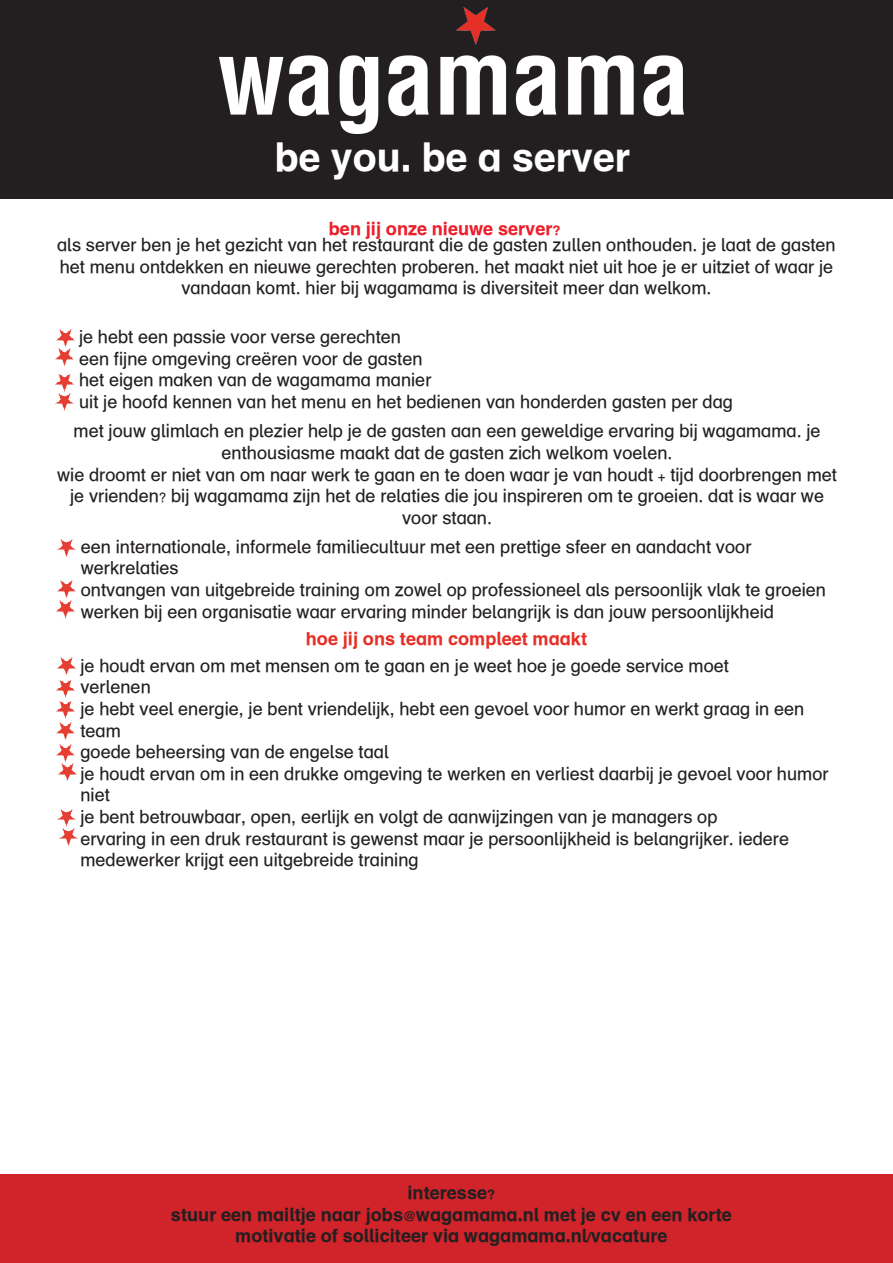
<style>
.page{position:relative;width:893px;height:1263px;background:#fff}
.page>*{position:absolute;margin:0;border:0;box-sizing:border-box;transform-origin:0 0}
.t1{font:700 39px "Wagamama";color:#fff}
.t2{font:18px/21.6px "Wagamama Normal";color:#231f20;text-align:center}
.t3{font:700 18px "Wagamama";color:#231f20}
.t4{font:700 18px "Wagamama";color:#e63027}
.t5{font:700 18px "Wagamama";color:#ec1e29}
</style>
<div class="page">
<div style="left:0;top:0;width:893px;height:198px;background:#231f20"></div>
<img style="left:220px;top:8px;width:463px;height:126px">
<div style="left:1px;top:1174px;width:892px;height:89px;background:#d1232a"></div>
<svg style="left:56px;top:330px;width:18px;height:36px"></svg>
<svg style="left:58px;top:539px;width:18px;height:17px"></svg>
<svg style="left:57px;top:658px;width:19px;height:123px"></svg>
<svg style="left:56px;top:374px;width:18px;height:36px"></svg>
<svg style="left:57px;top:581px;width:19px;height:37px"></svg>
<svg style="left:58px;top:809px;width:19px;height:36px"></svg>
<p class="t1" style="left:275px;top:134px;width:357px">be you. be a server</p>
<p class="t5" style="left:329px;top:217px;width:233px">ben jij onze nieuwe server?</p>
<p class="t2" style="left:57px;top:235px;width:780px">als server ben je het gezicht van het restaurant die de gasten zullen onthouden. je laat de gasten het menu ontdekken en nieuwe gerechten proberen. het maakt niet uit hoe je er uitziet of waar je vandaan komt. hier bij wagamama is diversiteit meer dan welkom.</p>
<p class="t2" style="left:79px;top:327px;width:323px">je hebt een passie voor verse gerechten</p>
<p class="t2" style="left:79px;top:349px;width:345px">een fijne omgeving creëren voor de gasten</p>
<p class="t2" style="left:79px;top:370px;width:354px">het eigen maken van de wagamama manier</p>
<p class="t2" style="left:79px;top:392px;width:655px">uit je hoofd kennen van het menu en het bedienen van honderden gasten per dag</p>
<p class="t2" style="left:74px;top:421px;width:749px">met jouw glimlach en plezier help je de gasten aan een geweldige ervaring bij wagamama. je</p>
<p class="t2" style="left:222px;top:443px;width:452px">enthousiasme maakt dat de gasten zich welkom voelen.</p>
<p class="t2" style="left:57px;top:465px;width:781px">wie droomt er niet van om naar werk te gaan en te doen waar je van houdt + tijd doorbrengen met je vrienden? bij wagamama zijn het de relaties die jou inspireren om te groeien. dat is waar we voor staan.</p>
<p class="t2" style="left:81px;top:537px;width:672px">een internationale, informele familiecultuur met een prettige sfeer en aandacht voor</p>
<p class="t2" style="left:81px;top:558px;width:99px">werkrelaties</p>
<p class="t2" style="left:81px;top:580px;width:747px">ontvangen van uitgebreide training om zowel op professioneel als persoonlijk vlak te groeien</p>
<p class="t2" style="left:81px;top:602px;width:695px">werken bij een organisatie waar ervaring minder belangrijk is dan jouw persoonlijkheid</p>
<p class="t4" style="left:306px;top:628px;width:283px">hoe jij ons team compleet maakt</p>
<p class="t2" style="left:80px;top:656px;width:650px">je houdt ervan om met mensen om te gaan en je weet hoe je goede service moet</p>
<p class="t2" style="left:80px;top:677px;width:72px">verlenen</p>
<p class="t2" style="left:80px;top:699px;width:725px;text-align:left">je hebt veel energie, je bent vriendelijk, hebt een gevoel voor humor en werkt graag in een team</p>
<p class="t2" style="left:80px;top:742px;width:310px">goede beheersing van de engelse taal</p>
<p class="t2" style="left:80px;top:764px;width:750px;text-align:left">je houdt ervan om in een drukke omgeving te werken en verliest daarbij je gevoel voor humor niet</p>
<p class="t2" style="left:80px;top:807px;width:639px">je bent betrouwbaar, open, eerlijk en volgt de aanwijzingen van je managers op</p>
<p class="t2" style="left:80px;top:828px;width:710px">ervaring in een druk restaurant is gewenst maar je persoonlijkheid is belangrijker. iedere</p>
<p class="t2" style="left:80px;top:850px;width:340px">medewerker krijgt een uitgebreide training</p>
<p class="t3" style="left:407px;top:1182px;width:89px">interesse?</p>
<p class="t3" style="left:171px;top:1203px;width:562px">stuur een mailtje naar jobs@wagamama.nl met je cv en een korte</p>
<p class="t3" style="left:235px;top:1225px;width:434px">motivatie of solliciteer via wagamama.nl/vacature</p>
</div>
